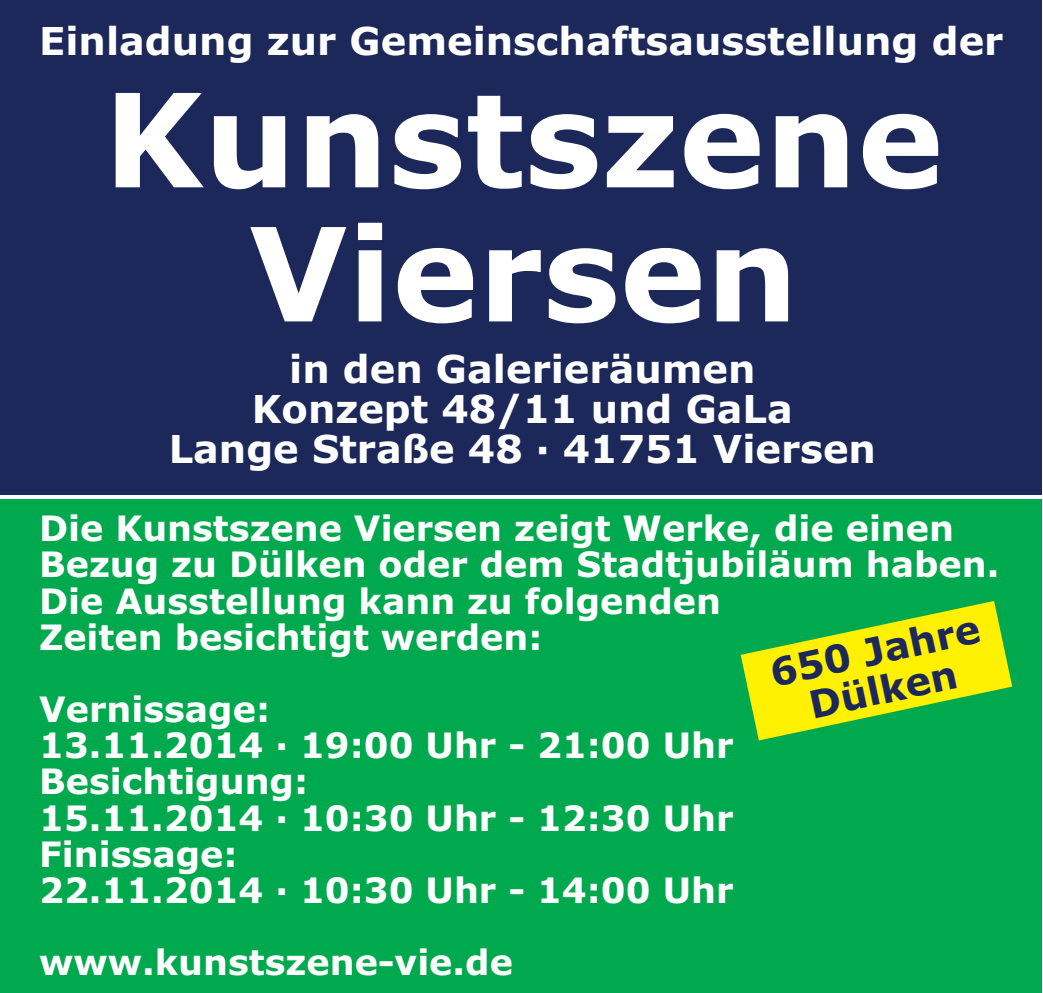
<style>
.page{position:relative;width:1043px;height:993px;background:#fff}
.page>*{position:absolute;margin:0;border:0;box-sizing:border-box;transform-origin:0 0}
.t1{font:700 129.67px/134px "Verdana";color:#fff;text-align:center}
.t2{font:700 38.5px/39.7px "Verdana";color:#fff;text-align:center}
.t3{font:700 38.32px/39.6px "Verdana";color:#1d285a}
.t4{font:700 35px/36.2px "Verdana";color:#fff}
</style>
<div class="page">
<div style="left:0;top:0;width:1042px;height:496px;background:#1d285a"></div>
<div style="left:0;top:497px;width:1042px;height:495px;background:#00a94d"></div>
<hr style="left:0;top:495px;width:1042px;height:3px;background:#fff">
<svg style="left:741px;top:601px;width:271px;height:139px"></svg>
<p class="t2" style="left:39px;top:24px;width:966px">Einladung zur Gemeinschaftsausstellung der</p>
<h1 class="t1" style="left:104px;top:84px;width:841px">Kunstszene<br>Viersen</h1>
<p class="t2" style="left:169px;top:352px;width:709px">in den Galerieräumen<br>Konzept 48/11 und GaLa<br>Lange Straße 48 · 41751 Viersen</p>
<p class="t4" style="left:39px;top:513px;width:962px">Die Kunstszene Viersen zeigt Werke, die einen Bezug zu Dülken oder dem Stadtjubiläum haben.<br>Die Ausstellung kann zu folgenden<br>Zeiten besichtigt werden:</p>
<p class="t4" style="left:39px;top:694px;width:696px">Vernissage:<br>13.11.2014 · 19:00 Uhr - 21:00 Uhr<br>Besichtigung:<br>15.11.2014 · 10:30 Uhr - 12:30 Uhr<br>Finissage:<br>22.11.2014 · 10:30 Uhr - 14:00 Uhr</p>
<p class="t3" style="left:794px;top:651px;width:188px;rotate:-12deg">5Ja e<br>Dülken</p>
<p class="t4" style="left:39px;top:947px;width:475px">www.kunstszene-vie.de</p>
</div>
